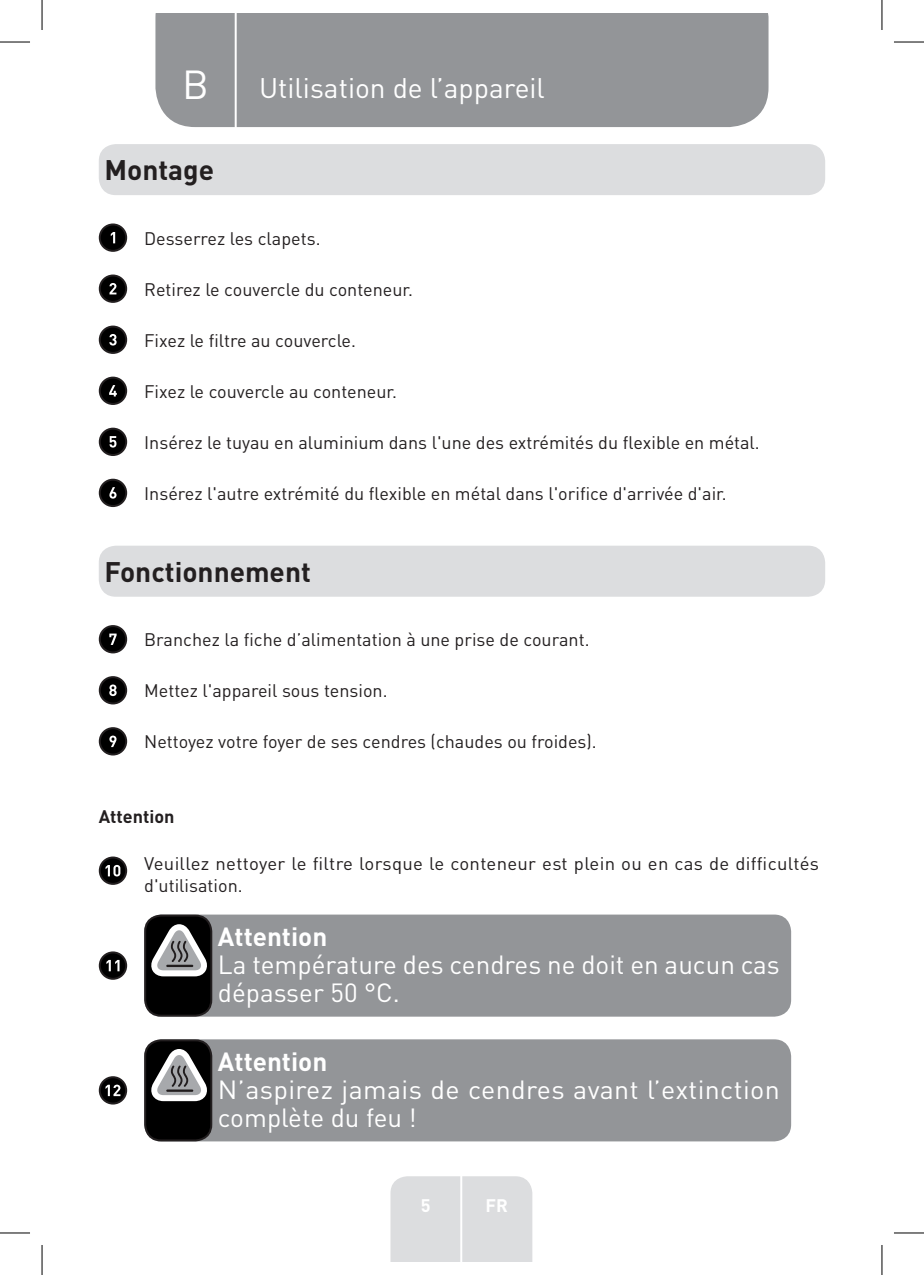
<style>
.page{position:relative;width:924px;height:1275px;background:#fff}
.page>*{position:absolute;margin:0;border:0;box-sizing:border-box;transform-origin:0 0}
.t1{font:40px "DIN Pro";color:#fff}
.TitreGauche__gabarit{font:28px "DIN Pro";color:#fff}
.Headline-01{font:700 28px "DIN Pro";color:#231f20}
.Large_Text__3_2_mm{font:26px/28px "DIN Pro";color:#fff}
.Large_Text__3_2_mm-2{font:700 26px "DIN Pro";color:#fff}
.Body{font:18px/21.6px "DIN Pro";color:#231f20}
.Headline-03{font:700 18px "DIN Pro";color:#231f20}
.t2{font:700 18px "DIN Pro";color:#fff}
</style>
<div class="page">
<div style="left:155px;top:14px;width:613px;height:113px;background:#939598"></div>
<div style="left:390px;top:1176px;width:142px;height:85px;background:#dcdddf"></div>
<hr style="left:460px;top:1153px;width:2px;height:108px;background:#fff">
<hr style="left:234px;top:14px;width:2px;height:116px;background:#fff">
<div style="left:99px;top:144px;width:725px;height:51px;background:#dcdddf;border-radius:17px"></div>
<div style="left:100px;top:224px;width:26px;height:27px;background:#000;border-radius:50%"></div>
<div style="left:99px;top:223px;width:28px;height:29px;border:2px solid #231f20;border-radius:50%"></div>
<svg style="left:111px;top:232px;width:4px;height:11px"></svg>
<div style="left:100px;top:275px;width:26px;height:27px;background:#000;border-radius:50%"></div>
<div style="left:99px;top:274px;width:28px;height:29px;border:2px solid #231f20;border-radius:50%"></div>
<svg style="left:109px;top:283px;width:7px;height:11px"></svg>
<div style="left:100px;top:326px;width:26px;height:27px;background:#000;border-radius:50%"></div>
<div style="left:99px;top:325px;width:28px;height:29px;border:2px solid #231f20;border-radius:50%"></div>
<svg style="left:109px;top:334px;width:7px;height:11px"></svg>
<div style="left:100px;top:377px;width:26px;height:27px;background:#000;border-radius:50%"></div>
<div style="left:99px;top:376px;width:28px;height:29px;border:2px solid #231f20;border-radius:50%"></div>
<svg style="left:109px;top:385px;width:8px;height:11px"></svg>
<div style="left:100px;top:429px;width:26px;height:26px;background:#000;border-radius:50%"></div>
<div style="left:99px;top:428px;width:28px;height:28px;border:2px solid #231f20;border-radius:50%"></div>
<svg style="left:109px;top:436px;width:7px;height:11px"></svg>
<div style="left:100px;top:480px;width:26px;height:26px;background:#000;border-radius:50%"></div>
<div style="left:99px;top:479px;width:28px;height:28px;border:2px solid #231f20;border-radius:50%"></div>
<svg style="left:109px;top:487px;width:7px;height:11px"></svg>
<div style="left:99px;top:545px;width:725px;height:52px;background:#dcdddf;border-radius:17px"></div>
<div style="left:100px;top:626px;width:26px;height:26px;background:#000;border-radius:50%"></div>
<div style="left:99px;top:625px;width:28px;height:28px;border:2px solid #231f20;border-radius:50%"></div>
<svg style="left:109px;top:633px;width:7px;height:12px"></svg>
<div style="left:100px;top:677px;width:26px;height:26px;background:#000;border-radius:50%"></div>
<div style="left:99px;top:676px;width:28px;height:28px;border:2px solid #231f20;border-radius:50%"></div>
<svg style="left:109px;top:684px;width:8px;height:12px"></svg>
<div style="left:100px;top:728px;width:26px;height:26px;background:#000;border-radius:50%"></div>
<div style="left:99px;top:727px;width:28px;height:28px;border:2px solid #231f20;border-radius:50%"></div>
<svg style="left:109px;top:735px;width:7px;height:12px"></svg>
<svg style="left:100px;top:857px;width:26px;height:27px"></svg>
<div style="left:99px;top:856px;width:28px;height:29px;border:2px solid #231f20;border-radius:50%"></div>
<svg style="left:105px;top:865px;width:15px;height:11px"></svg>
<svg style="left:100px;top:952px;width:26px;height:26px"></svg>
<div style="left:99px;top:951px;width:28px;height:28px;border:2px solid #231f20;border-radius:50%"></div>
<svg style="left:106px;top:960px;width:13px;height:11px"></svg>
<div style="left:144px;top:914px;width:646px;height:102px;background:#939598;border-radius:17px"></div>
<div style="left:145px;top:915px;width:66px;height:100px;background:#000;border-radius:16px"></div>
<div style="left:144px;top:914px;width:68px;height:102px;border:2px solid #231f20;border-radius:16px"></div>
<svg style="left:151px;top:924px;width:56px;height:52px"></svg>
<svg style="left:100px;top:1077px;width:26px;height:26px"></svg>
<div style="left:99px;top:1076px;width:28px;height:28px;border:2px solid #231f20;border-radius:50%"></div>
<svg style="left:105px;top:1084px;width:15px;height:12px"></svg>
<div style="left:144px;top:1039px;width:646px;height:102px;background:#939598;border-radius:17px"></div>
<div style="left:145px;top:1040px;width:66px;height:100px;background:#000;border-radius:16px"></div>
<div style="left:144px;top:1039px;width:68px;height:102px;border:2px solid #231f20;border-radius:16px"></div>
<svg style="left:151px;top:1049px;width:56px;height:52px"></svg>
<hr style="left:0;top:42px;width:30px;height:1px;background:#000">
<hr style="left:893px;top:42px;width:30px;height:1px;background:#000">
<hr style="left:0;top:1232px;width:30px;height:1px;background:#000">
<hr style="left:893px;top:1232px;width:30px;height:1px;background:#000">
<hr style="left:42px;top:0;width:1px;height:30px;background:#000">
<hr style="left:42px;top:1245px;width:1px;height:30px;background:#000">
<hr style="left:881px;top:0;width:1px;height:30px;background:#000">
<hr style="left:881px;top:1245px;width:1px;height:30px;background:#000">
<p class="t1" style="left:182px;top:57px;width:28px">B</p>
<p class="TitreGauche__gabarit" style="left:259px;top:69px;width:287px">Utilisation de l’appareil</p>
<p class="Headline-01" style="left:104px;top:151px;width:111px">Montage</p>
<p class="Body" style="left:144px;top:226px;width:178px">Desserrez les clapets.</p>
<p class="Body" style="left:144px;top:277px;width:270px">Retirez le couvercle du conteneur.</p>
<p class="Body" style="left:144px;top:328px;width:213px">Fixez le filtre au couvercle.</p>
<p class="Body" style="left:144px;top:380px;width:254px">Fixez le couvercle au conteneur.</p>
<p class="Body" style="left:144px;top:431px;width:617px">Insérez le tuyau en aluminium dans l'une des extrémités du flexible en métal.</p>
<p class="Body" style="left:144px;top:482px;width:583px">Insérez l'autre extrémité du flexible en métal dans l'orifice d'arrivée d'air.</p>
<p class="Headline-01" style="left:104px;top:553px;width:208px">Fonctionnement</p>
<p class="Body" style="left:144px;top:628px;width:446px">Branchez la fiche d’alimentation à une prise de courant.</p>
<p class="Body" style="left:144px;top:679px;width:245px">Mettez l'appareil sous tension.</p>
<p class="Body" style="left:144px;top:730px;width:454px">Nettoyez votre foyer de ses cendres (chaudes ou froides).</p>
<p class="Headline-03" style="left:99px;top:803px;width:77px">Attention</p>
<p class="Body" style="left:144px;top:852px;width:676px">Veuillez nettoyer le filtre lorsque le conteneur est plein ou en cas de difficultés d'utilisation.</p>
<p class="Large_Text__3_2_mm-2" style="left:218px;top:918px;width:111px">Attention</p>
<p class="Large_Text__3_2_mm" style="left:218px;top:949px;width:563px">La température des cendres ne doit en aucun cas dépasser 50 °C.</p>
<p class="Large_Text__3_2_mm-2" style="left:218px;top:1043px;width:111px">Attention</p>
<p class="Large_Text__3_2_mm" style="left:218px;top:1074px;width:563px">N’aspirez jamais de cendres avant l’extinction complète du feu !</p>
<p class="t2" style="left:420px;top:1192px;width:11px">5</p>
<p class="t2" style="left:485px;top:1192px;width:24px">FR</p>
</div>
